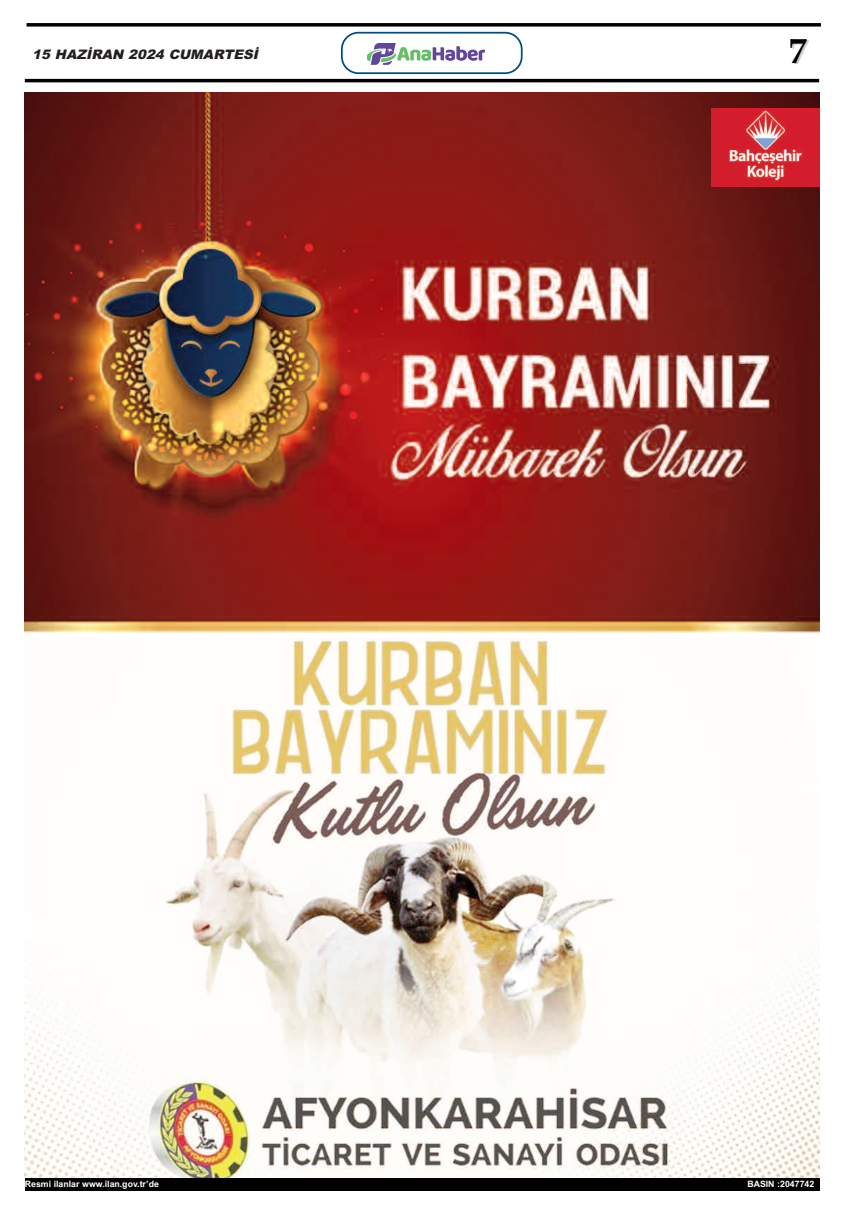
<style>
.page{position:relative;width:844px;height:1216px;background:#fff}
.page>*{position:absolute;margin:0;border:0;box-sizing:border-box;transform-origin:0 0}
.t1{font:700 36.57px "Palatino";color:#000}
.t2{font:italic 900 13.12px "Arial";color:#231f20}
.t3{font:700 8.75px "Arial";color:#fff}
</style>
<div class="page">
<svg style="left:27px;top:23px;width:793px;height:4px;background:#1f1f1f"></svg>
<hr style="left:25px;top:79px;width:794px;height:3px;background:#000">
<svg style="left:341px;top:32px;width:181px;height:42px"></svg>
<img style="left:367px;top:41px;width:117px;height:26px">
<img style="left:25px;top:92px;width:794px;height:540px">
<img style="left:711px;top:108px;width:108px;height:78px">
<img style="left:25px;top:637px;width:794px;height:541px">
<div style="left:25px;top:1178px;width:794px;height:13px;background:#000"></div>
<h2 class="t2" style="left:32px;top:47px;width:231px">15 HAZİRAN 2024 CUMARTESİ</h2>
<h1 class="t1" style="left:788px;top:28px;width:20px">7</h1>
<p class="t3" style="left:25px;top:1178px;width:136px">Resmi ilanlar www.ilan.gov.tr’de</p>
<p class="t3" style="left:747px;top:1178px;width:68px">BASIN :2047742</p>
</div>
